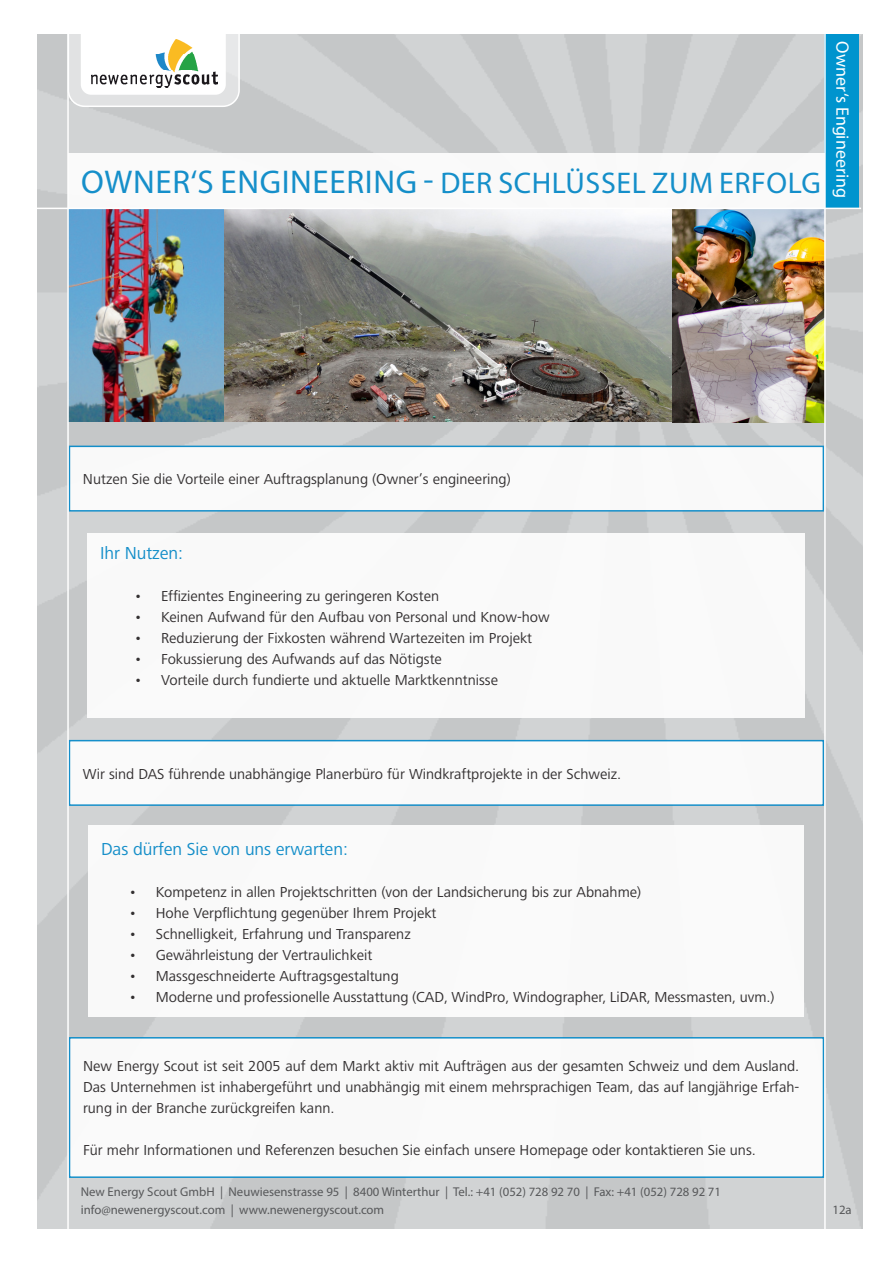
<style>
.page{position:relative;width:893px;height:1263px;background:#fff}
.page>*{position:absolute;margin:0;border:0;box-sizing:border-box;transform-origin:0 0}
.t1{font:30px "Myriad Pro";letter-spacing:.02em;color:#0088c9}
.t2{font:18px "Frutiger Next LT";letter-spacing:-.005em;color:#0088c9}
.t3{font:18px "Myriad Pro";color:#fff}
.t4{font:15px/21px "Frutiger Next LT";color:#231f20;text-align:justify}
.t5{font:12.75px "Myriad Pro";color:#57585a}
.s1{font-size:33px}
</style>
<div class="page">
<img style="left:37px;top:34px;width:825px;height:1195px">
<div style="left:87px;top:533px;width:718px;height:185px;background:#fff"></div>
<div style="left:88px;top:826px;width:716px;height:191px;background:#fff"></div>
<div style="left:69px;top:741px;width:754px;height:64px;background:#fff"></div>
<div style="left:69px;top:740px;width:755px;height:66px;border:2px solid #0088c9"></div>
<div style="left:70px;top:1038px;width:753px;height:139px;background:#fff"></div>
<div style="left:69px;top:1037px;width:755px;height:141px;border:2px solid #0088c9"></div>
<div style="left:69px;top:446px;width:754px;height:65px;background:#fff"></div>
<div style="left:69px;top:446px;width:755px;height:66px;border:2px solid #0088c9"></div>
<img style="left:69px;top:209px;width:755px;height:213px">
<div style="left:825px;top:34px;width:34px;height:175px;background:#0094ce"></div>
<div style="left:68px;top:153px;width:757px;height:55px;background:#fff"></div>
<svg style="left:69px;top:34px;width:172px;height:74px"></svg>
<img style="left:91px;top:39px;width:126px;height:48px">
<hr style="left:824px;top:31px;width:2px;height:1202px;background:#fff">
<hr style="left:67px;top:30px;width:2px;height:1203px;background:#fff">
<hr style="left:32px;top:208px;width:829px;height:1px;background:#fff">
<h1 class="t1" style="left:81px;top:165px;width:741px"><span class="s1">OWNER‘S ENGINEERING -</span> DER SCHLÜSSEL ZUM ERFOLG</h1>
<p class="t3" style="left:854px;top:41px;width:158px;rotate:90deg">Owner‘s Engineering</p>
<p class="t4" style="left:83px;top:469px;width:429px">Nutzen Sie die Vorteile einer Auftragsplanung (Owner’s engineering)</p>
<p class="t2" style="left:100px;top:543px;width:84px">Ihr Nutzen:</p>
<p class="t4" style="left:134px;top:585px;width:307px">• Effizientes Engineering zu geringeren Kosten</p>
<p class="t4" style="left:134px;top:606px;width:417px">• Keinen Aufwand für den Aufbau von Personal und Know-how</p>
<p class="t4" style="left:134px;top:627px;width:400px">• Reduzierung der Fixkosten während Wartezeiten im Projekt</p>
<p class="t4" style="left:134px;top:648px;width:309px">• Fokussierung des Aufwands auf das Nötigste</p>
<p class="t4" style="left:134px;top:669px;width:366px">• Vorteile durch fundierte und aktuelle Marktkenntnisse</p>
<p class="t4" style="left:83px;top:763px;width:540px">Wir sind DAS führende unabhängige Planerbüro für Windkraftprojekte in der Schweiz.</p>
<p class="t2" style="left:101px;top:839px;width:248px">Das dürfen Sie von uns erwarten:</p>
<p class="t4" style="left:129px;top:881px;width:514px">• Kompetenz in allen Projektschritten (von der Landsicherung bis zur Abnahme)</p>
<p class="t4" style="left:129px;top:902px;width:309px">• Hohe Verpflichtung gegenüber Ihrem Projekt</p>
<p class="t4" style="left:129px;top:923px;width:283px">• Schnelligkeit, Erfahrung und Transparenz</p>
<p class="t4" style="left:129px;top:944px;width:245px">• Gewährleistung der Vertraulichkeit</p>
<p class="t4" style="left:129px;top:965px;width:272px">• Massgeschneiderte Auftragsgestaltung</p>
<p class="t4" style="left:129px;top:986px;width:647px">• Moderne und professionelle Ausstattung (CAD, WindPro, Windographer, LiDAR, Messmasten, uvm.)</p>
<p class="t4" style="left:83px;top:1056px;width:718px">New Energy Scout ist seit 2005 auf dem Markt aktiv mit Aufträgen aus der gesamten Schweiz und dem Ausland.<br>Das Unternehmen ist inhabergeführt und unabhängig mit einem mehrsprachigen Team, das auf langjährige Erfah&shy;rung in der Branche zurückgreifen kann.</p>
<p class="t4" style="left:83px;top:1140px;width:674px">Für mehr Informationen und Referenzen besuchen Sie einfach unsere Homepage oder kontaktieren Sie uns.</p>
<p class="t5" style="left:81px;top:1184px;width:642px">New Energy Scout GmbH | Neuwiesenstrasse 95 | 8400 Winterthur | Tel.: +41 (052) 728 92 70 | Fax: +41 (052) 728 92 71</p>
<p class="t5" style="left:81px;top:1202px;width:305px">info@newenergyscout.com | www.newenergyscout.com</p>
<p class="t5" style="left:832px;top:1202px;width:21px">12a</p>
</div>
